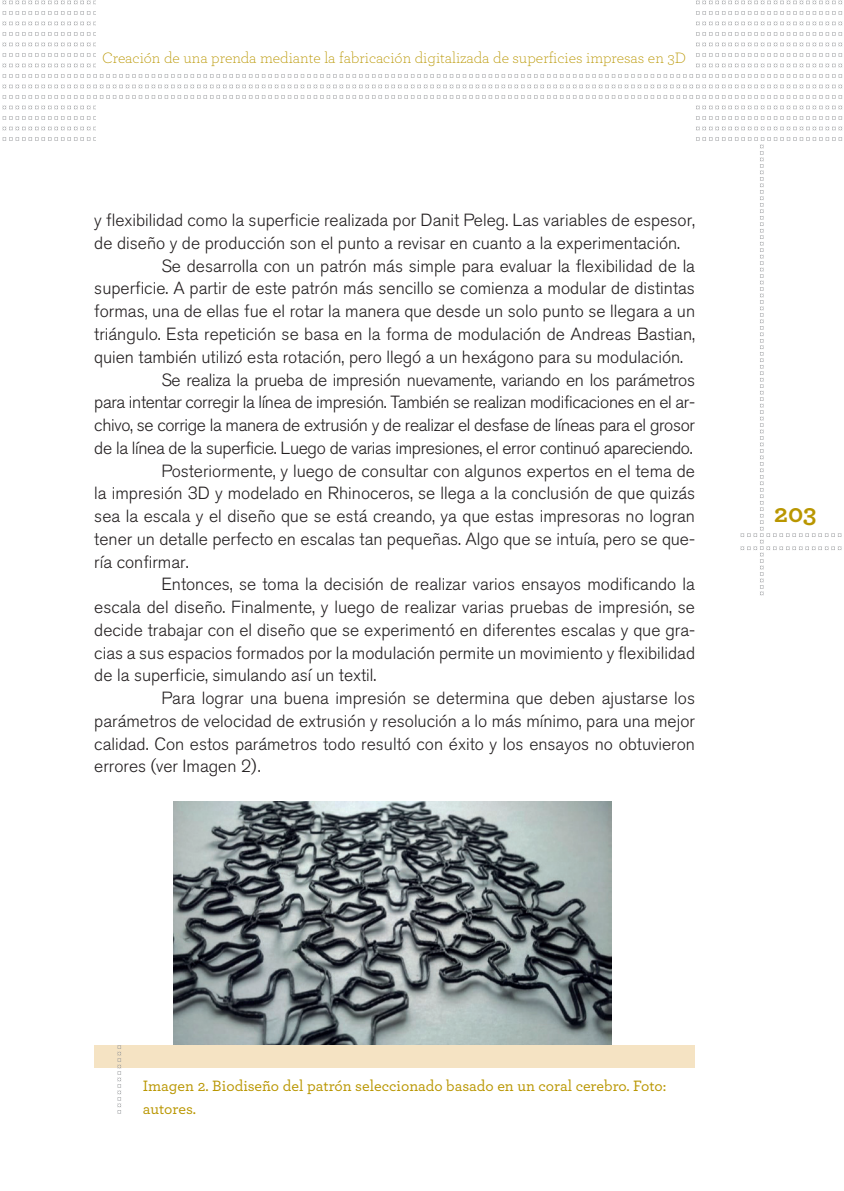
<style>
.page{position:relative;width:844px;height:1191px;background:#fff}
.page>*{position:absolute;margin:0;border:0;box-sizing:border-box;transform-origin:0 0}
.t1{font:700 26.25px "Archer Pro";color:#b99600}
.TEXTO_CORRIDO{font:300 17.5px/22.8px "Akzidenz Grotesk BQ";color:#231f20;text-align:justify}
.Folio_explicativo{font:300 15.75px "Archer Pro";color:#b99600}
.PIE_DE_FOTO{font:500 15.75px/22.8px "Archer Pro";color:#b99600}
</style>
<div class="page">
<svg style="left:2px;top:127px;width:841px;height:3px"></svg>
<svg style="left:2px;top:116px;width:841px;height:4px"></svg>
<svg style="left:2px;top:106px;width:841px;height:3px"></svg>
<svg style="left:2px;top:95px;width:841px;height:4px"></svg>
<svg style="left:2px;top:85px;width:841px;height:3px"></svg>
<svg style="left:2px;top:74px;width:841px;height:4px"></svg>
<svg style="left:2px;top:64px;width:841px;height:3px"></svg>
<svg style="left:2px;top:53px;width:841px;height:4px"></svg>
<svg style="left:2px;top:43px;width:841px;height:3px"></svg>
<svg style="left:2px;top:32px;width:841px;height:4px"></svg>
<svg style="left:2px;top:22px;width:841px;height:3px"></svg>
<svg style="left:2px;top:11px;width:841px;height:4px"></svg>
<svg style="left:2px;top:1px;width:841px;height:3px"></svg>
<svg style="left:2px;top:137px;width:841px;height:458px"></svg>
<div style="left:96px;top:103px;width:598px;height:63px;background:#fff"></div>
<div style="left:96px;top:0;width:598px;height:70px;background:#fff"></div>
<img style="left:174px;top:801px;width:437px;height:244px">
<div style="left:94px;top:1045px;width:600px;height:23px;background:#f5e3c3"></div>
<svg style="left:117px;top:1045px;width:4px;height:68px"></svg>
<p class="Folio_explicativo" style="left:102px;top:48px;width:585px">Creación de una prenda mediante la fabricación digitalizada de superficies impresas en 3D</p>
<p class="TEXTO_CORRIDO" style="left:94px;top:209px;width:602px">y flexibilidad como la superficie realizada por Danit Peleg. Las variables de espesor, de diseño y de producción son el punto a revisar en cuanto a la experimentación.</p>
<p class="TEXTO_CORRIDO" style="left:94px;top:255px;width:602px;text-indent:67px">Se desarrolla con un patrón más simple para evaluar la flexibilidad de la superficie. A partir de este patrón más sencillo se comienza a modular de distintas formas, una de ellas fue el rotar la manera que desde un solo punto se llegara a un triángulo. Esta repetición se basa en la forma de modulación de Andreas Bastian, quien también utilizó esta rotación, pero llegó a un hexágono para su modulación.</p>
<p class="TEXTO_CORRIDO" style="left:94px;top:368px;width:602px;text-indent:67px">Se realiza la prueba de impresión nuevamente, variando en los parámetros para intentar corregir la línea de impresión. También se realizan modificaciones en el ar&shy;chivo, se corrige la manera de extrusión y de realizar el desfase de líneas para el grosor de la línea de la superficie. Luego de varias impresiones, el error continuó apareciendo.</p>
<p class="TEXTO_CORRIDO" style="left:94px;top:459px;width:602px;text-indent:67px">Posteriormente, y luego de consultar con algunos expertos en el tema de la impresión 3D y modelado en Rhinoceros, se llega a la conclusión de que quizás sea la escala y el diseño que se está creando, ya que estas impresoras no logran tener un detalle perfecto en escalas tan pequeñas. Algo que se intuía, pero se que&shy;ría confirmar.</p>
<p class="TEXTO_CORRIDO" style="left:94px;top:573px;width:602px;text-indent:67px">Entonces, se toma la decisión de realizar varios ensayos modificando la escala del diseño. Finalmente, y luego de realizar varias pruebas de impresión, se decide trabajar con el diseño que se experimentó en diferentes escalas y que gra&shy;cias a sus espacios formados por la modulación permite un movimiento y flexibilidad de la superficie, simulando así un textil.</p>
<p class="TEXTO_CORRIDO" style="left:94px;top:687px;width:602px;text-indent:67px">Para lograr una buena impresión se determina que deben ajustarse los parámetros de velocidad de extrusión y resolución a lo más mínimo, para una mejor calidad. Con estos parámetros todo resultó con éxito y los ensayos no obtuvieron errores (ver Imagen 2).</p>
<h1 class="t1" style="left:774px;top:492px;width:44px">203</h1>
<p class="PIE_DE_FOTO" style="left:143px;top:1073px;width:525px">Imagen 2. Biodiseño del patrón seleccionado basado en un coral cerebro. Foto: autores.</p>
</div>
